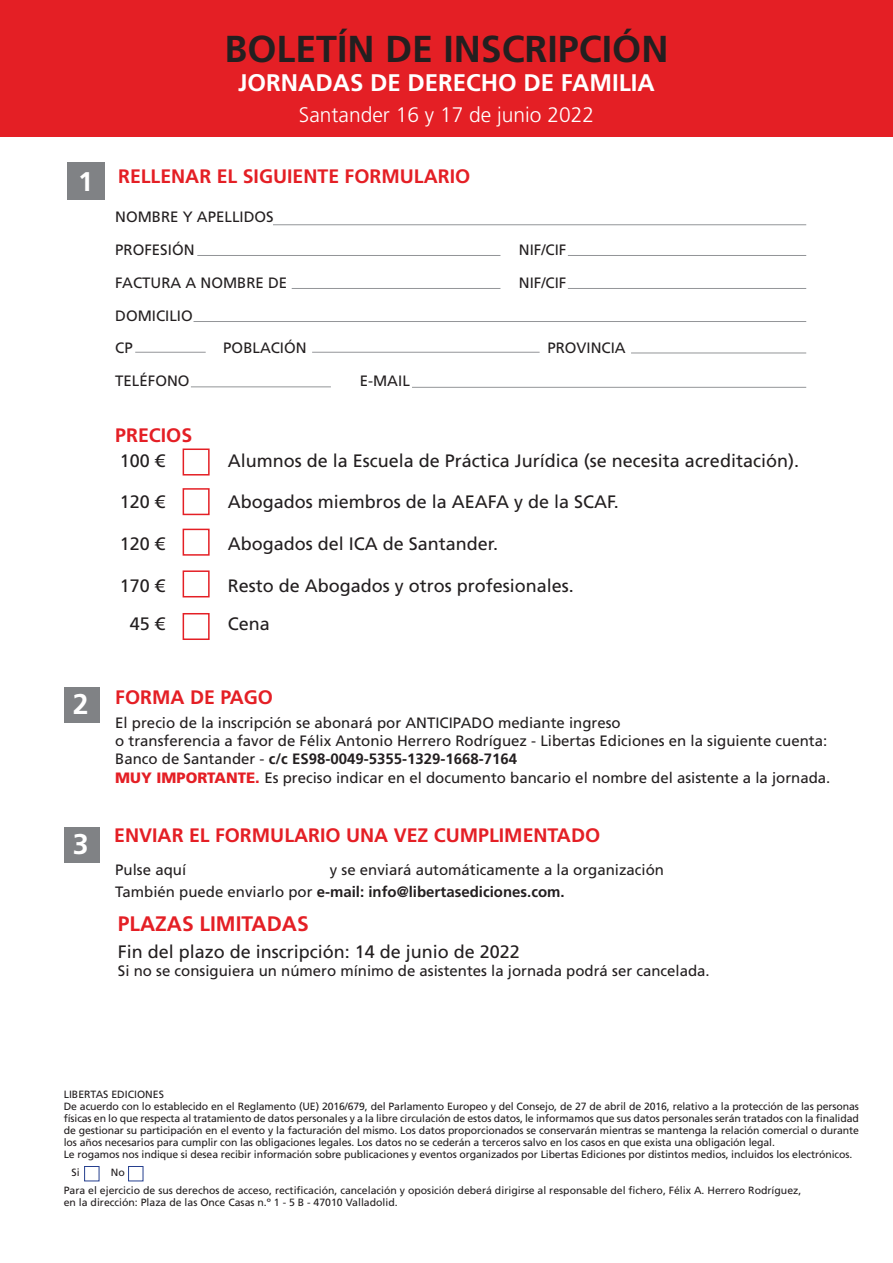
<style>
.page{position:relative;width:893px;height:1263px;background:#fff}
.page>*{position:absolute;margin:0;border:0;box-sizing:border-box;transform-origin:0 0}
.t1{font:700 37.5px "Frutiger LT Std";color:#231f20}
.t2{font:700 28.5px "Frutiger LT Std";color:#fff}
.t3{font:700 27px "Frutiger LT Std";color:#fff}
.t4{font:700 24px "Frutiger LT Std";color:#fff}
.t5{font:300 21px "Frutiger LT Std";color:#fff}
.t6{font:700 21px "Frutiger LT Std";color:#e41f25}
.t7{font:700 19.5px "Frutiger LT Std";color:#e41f25}
.t8{font:18px "Frutiger LT Std";color:#231f20}
.t9{font:15px/18.3px "Frutiger LT Std";color:#231f20}
.t10{font:10.5px/12px "Frutiger LT Std";letter-spacing:-.01em;color:#231f20}
.s1{font-weight:700}
.s2{font-weight:900;color:#e41f25}
</style>
<div class="page">
<div style="left:0;top:0;width:893px;height:136px;background:#e41f25"></div>
<div style="left:183px;top:448px;width:27px;height:27px;border:2px solid #e41f25"></div>
<div style="left:183px;top:488px;width:27px;height:27px;border:2px solid #e41f25"></div>
<div style="left:183px;top:529px;width:27px;height:27px;border:2px solid #e41f25"></div>
<div style="left:183px;top:570px;width:27px;height:27px;border:2px solid #e41f25"></div>
<div style="left:183px;top:613px;width:27px;height:27px;border:2px solid #e41f25"></div>
<div style="left:67px;top:162px;width:37px;height:38px;background:#808285"></div>
<div style="left:64px;top:687px;width:35px;height:35px;background:#808285"></div>
<div style="left:64px;top:827px;width:35px;height:36px;background:#808285"></div>
<hr style="left:273px;top:224px;width:533px;height:1px;background:#939598">
<hr style="left:194px;top:321px;width:612px;height:1px;background:#939598">
<hr style="left:135px;top:352px;width:71px;height:1px;background:#939598">
<hr style="left:312px;top:352px;width:228px;height:1px;background:#939598">
<hr style="left:412px;top:387px;width:394px;height:1px;background:#939598">
<hr style="left:191px;top:386px;width:140px;height:1px;background:#939598">
<hr style="left:197px;top:255px;width:303px;height:1px;background:#939598">
<hr style="left:292px;top:288px;width:208px;height:1px;background:#939598">
<hr style="left:568px;top:255px;width:238px;height:1px;background:#939598">
<hr style="left:568px;top:288px;width:238px;height:1px;background:#939598">
<hr style="left:631px;top:353px;width:175px;height:1px;background:#939598">
<div style="left:84px;top:1166px;width:15px;height:15px;border:1px solid #253f8e"></div>
<div style="left:128px;top:1166px;width:15px;height:15px;border:1px solid #253f8e"></div>
<h3 class="t3" style="left:78px;top:166px;width:17px">1</h3>
<h2 class="t2" style="left:73px;top:687px;width:17px">2</h2>
<h2 class="t2" style="left:73px;top:828px;width:17px">3</h2>
<h1 class="t1" style="left:225px;top:27px;width:445px">BOLETÍN DE INSCRIPCIÓN</h1>
<h3 class="t4" style="left:238px;top:68px;width:418px">JORNADAS DE DERECHO DE FAMILIA</h3>
<h3 class="t5" style="left:299px;top:103px;width:297px">Santander 16 y 17 de junio 2022</h3>
<h3 class="t7" style="left:118px;top:165px;width:354px">RELLENAR EL SIGUIENTE FORMULARIO</h3>
<h3 class="t9" style="left:115px;top:201px;width:160px;line-height:32.7px">NOMBRE Y APELLIDOS<br>PROFESIÓN</h3>
<h3 class="t9" style="left:519px;top:241px;width:49px">NIF/CIF</h3>
<h3 class="t9" style="left:115px;top:274px;width:173px">FACTURA A NOMBRE DE</h3>
<h3 class="t9" style="left:519px;top:274px;width:49px">NIF/CIF</h3>
<h3 class="t9" style="left:115px;top:299px;width:79px;line-height:32.7px">DOMICILIO<br>CP</h3>
<h3 class="t9" style="left:223px;top:339px;width:85px">POBLACIÓN</h3>
<h3 class="t9" style="left:547px;top:339px;width:80px">PROVINCIA</h3>
<h3 class="t9" style="left:115px;top:372px;width:76px">TELÉFONO</h3>
<h3 class="t9" style="left:360px;top:372px;width:51px">E-MAIL</h3>
<h3 class="t7" style="left:115px;top:423px;width:78px">PRECIOS</h3>
<h3 class="t8" style="left:120px;top:450px;width:47px">100 €</h3>
<h3 class="t8" style="left:228px;top:450px;width:573px">Alumnos de la Escuela de Práctica Jurídica (se necesita acreditación).</h3>
<h3 class="t8" style="left:120px;top:491px;width:47px">120 €</h3>
<h3 class="t8" style="left:228px;top:491px;width:393px">Abogados miembros de la AEAFA y de la SCAF.</h3>
<h3 class="t8" style="left:120px;top:533px;width:47px">120 €</h3>
<h3 class="t8" style="left:228px;top:533px;width:272px">Abogados del ICA de Santander.</h3>
<h3 class="t8" style="left:120px;top:575px;width:47px">170 €</h3>
<h3 class="t8" style="left:228px;top:575px;width:348px">Resto de Abogados y otros profesionales.</h3>
<h3 class="t8" style="left:130px;top:613px;width:37px">45 €</h3>
<h3 class="t8" style="left:228px;top:613px;width:44px">Cena</h3>
<h3 class="t7" style="left:115px;top:685px;width:159px">FORMA DE PAGO</h3>
<p class="t9" style="left:115px;top:714px;width:717px">El precio de la inscripción se abonará por ANTICIPADO mediante ingreso<br>o transferencia a favor de Félix Antonio Herrero Rodríguez - Libertas Ediciones en la siguiente cuenta:<br>Banco de Santander - <span class="s1">c/c ES98-0049-5355-1329-1668-7164<br></span><span class="s2">MUY IMPORTANTE.</span> Es preciso indicar en el documento bancario el nombre del asistente a la jornada.</p>
<h3 class="t7" style="left:114px;top:823px;width:487px">ENVIAR EL FORMULARIO UNA VEZ CUMPLIMENTADO</h3>
<h3 class="t9" style="left:115px;top:858px;width:550px;line-height:22.5px;text-indent:215px">y se enviará automáticamente a la organización<br>También puede enviarlo por <span class="s1">e-mail: info@libertasediciones.com.</span></h3>
<h3 class="t9" style="left:115px;top:860px;width:72px">Pulse aquí</h3>
<h3 class="t6" style="left:118px;top:912px;width:192px">PLAZAS LIMITADAS</h3>
<h3 class="t8" style="left:118px;top:941px;width:404px">Fin del plazo de inscripción: 14 de junio de 2022</h3>
<h3 class="t9" style="left:118px;top:961px;width:593px">Si no se consiguiera un número mínimo de asistentes la jornada podrá ser cancelada.</h3>
<p class="t10" style="left:64px;top:1088px;width:797px">LIBERTAS EDICIONES<br>De acuerdo con lo establecido en el Reglamento (UE) 2016/679, del Parlamento Europeo y del Consejo, de 27 de abril de 2016, relativo a la protección de las personas físicas en lo que respecta al tratamiento de datos personales y a la libre circulación de estos datos, le informamos que sus datos personales serán tratados con la finalidad de gestionar su participación en el evento y la facturación del mismo. Los datos proporcionados se conservarán mientras se mantenga la relación comercial o durante los años necesarios para cumplir con las obligaciones legales. Los datos no se cederán a terceros salvo en los casos en que exista una obligación legal.<br>Le rogamos nos indique si desea recibir información sobre publicaciones y eventos organizados por Libertas Ediciones por distintos medios, incluidos los electrónicos.</p>
<p class="t10" style="left:71px;top:1166px;width:10px">Si</p>
<p class="t10" style="left:64px;top:1163px;width:739px;line-height:18px;text-indent:47px">No<br>Para el ejercicio de sus derechos de acceso, rectificación, cancelación y oposición deberá dirigirse al responsable del fichero, Félix A. Herrero Rodríguez,</p>
<p class="t10" style="left:64px;top:1196px;width:335px">en la dirección: Plaza de las Once Casas n.º 1 - 5 B - 47010 Valladolid.</p>
</div>
